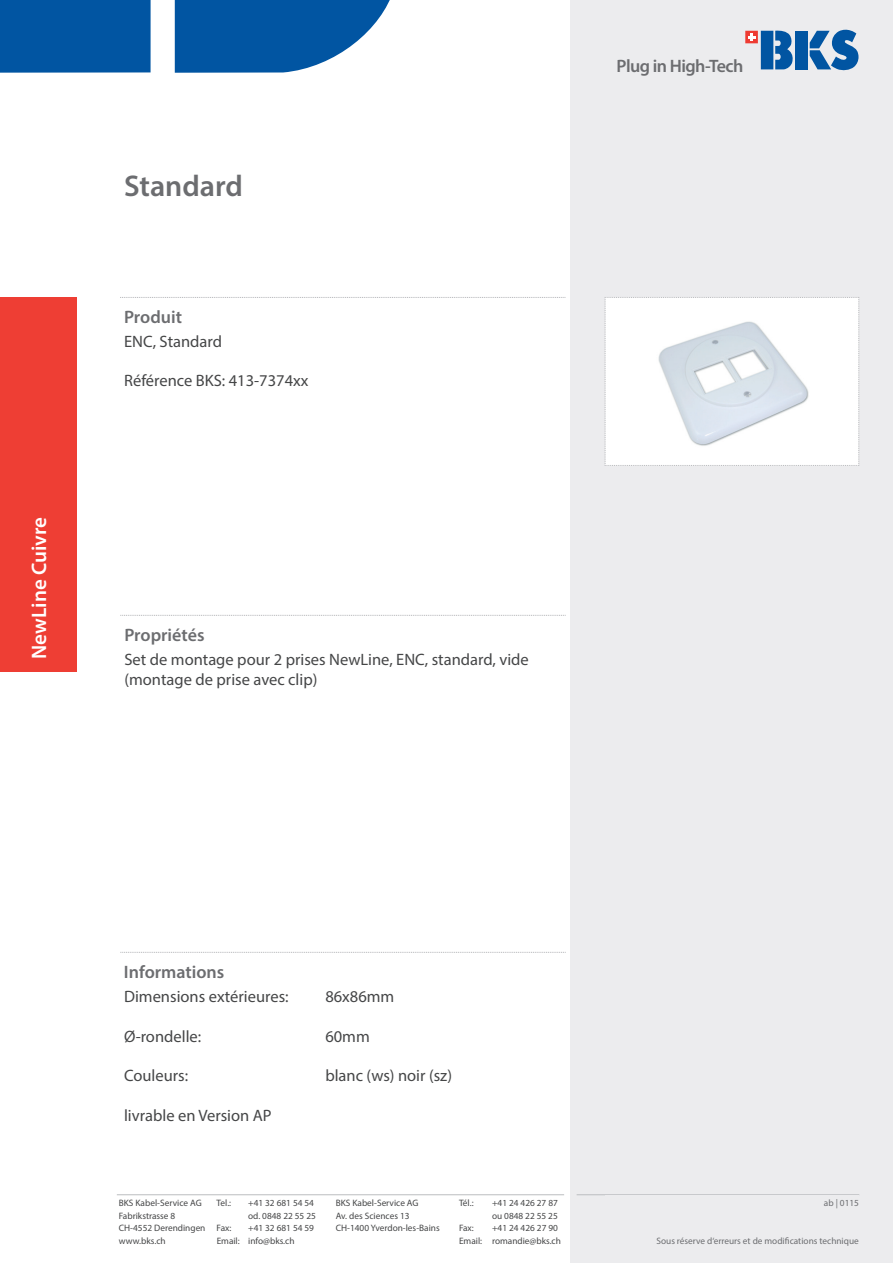
<style>
.page{position:relative;width:893px;height:1263px;background:#fff}
.page>*{position:absolute;margin:0;border:0;box-sizing:border-box;transform-origin:0 0}
.t1{font:600 30px "Myriad Pro";color:#6c6d70}
.t2{font:600 21px "Myriad Pro";color:#fff}
.t3{font:600 18px "Myriad Pro";color:#6c6d70}
.t4{font:600 18px "Myriad Pro";letter-spacing:-.03em;color:#6c6d70}
.t5{font:16.5px/19.8px "Myriad Pro";color:#454647}
.t6{font:9.3px "Myriad Pro";color:#454647}
.t7{font:9.3px "Myriad Pro";color:#6c6d70}
</style>
<div class="page">
<div style="left:570px;top:0;width:323px;height:1263px;background:#ececee"></div>
<div style="left:0;top:0;width:151px;height:73px;background:#0155a2"></div>
<svg style="left:175px;top:0;width:215px;height:73px"></svg>
<div style="left:795px;top:31px;width:13px;height:38px;background:#0155a2"></div>
<svg style="left:761px;top:30px;width:32px;height:39px"></svg>
<svg style="left:810px;top:29px;width:48px;height:42px"></svg>
<div style="left:745px;top:31px;width:13px;height:12px;background:#ee3b32"></div>
<svg style="left:748px;top:33px;width:7px;height:8px"></svg>
<hr style="left:117px;top:1194px;width:447px;height:1px;background:#bcbdc0">
<hr style="left:577px;top:1194px;width:282px;height:1px;background:#bcbdc0">
<svg style="left:120px;top:952px;width:446px;height:1px"></svg>
<svg style="left:120px;top:615px;width:446px;height:1px"></svg>
<svg style="left:120px;top:297px;width:445px;height:1px"></svg>
<div style="left:0;top:297px;width:77px;height:374px;background:#ee3e34"></div>
<svg style="left:605px;top:297px;width:254px;height:169px;background:#f3f5f8"></svg>
<h2 class="t2" style="left:26px;top:659px;width:143px;rotate:-90deg">NewLine Cuivre</h2>
<h1 class="t1" style="left:124px;top:167px;width:120px">Standard</h1>
<h3 class="t3" style="left:124px;top:305px;width:59px">Produit</h3>
<h3 class="t5" style="left:124px;top:331px;width:99px">ENC, Standard</h3>
<h3 class="t5" style="left:124px;top:371px;width:186px">Référence BKS: 413-7374xx</h3>
<h3 class="t3" style="left:124px;top:623px;width:82px">Propriétés</h3>
<h3 class="t5" style="left:124px;top:649px;width:406px">Set de montage pour 2 prises NewLine, ENC, standard, vide (montage de prise avec clip)</h3>
<h3 class="t4" style="left:617px;top:54px;width:128px">Plug in High-Tech</h3>
<h3 class="t3" style="left:124px;top:960px;width:102px">Informations</h3>
<h3 class="t5" style="left:124px;top:986px;width:166px">Dimensions extérieures:</h3>
<h3 class="t5" style="left:325px;top:986px;width:71px">86x86mm</h3>
<h3 class="t5" style="left:124px;top:1026px;width:79px">Ø-rondelle:</h3>
<h3 class="t5" style="left:325px;top:1026px;width:46px">60mm</h3>
<h3 class="t5" style="left:124px;top:1065px;width:66px">Couleurs:</h3>
<h3 class="t5" style="left:325px;top:1065px;width:128px">blanc (ws) noir (sz)</h3>
<h3 class="t5" style="left:124px;top:1105px;width:149px">livrable en Version AP</h3>
<p class="t7" style="left:824px;top:1197px;width:37px">ab | 0115</p>
<p class="t6" style="left:119px;top:1197px;width:84px">BKS Kabel-Service AG</p>
<p class="t6" style="left:217px;top:1197px;width:16px">Tel.:</p>
<p class="t6" style="left:248px;top:1197px;width:67px">+41 32 681 54 54</p>
<p class="t6" style="left:336px;top:1197px;width:84px">BKS Kabel-Service AG</p>
<p class="t6" style="left:459px;top:1197px;width:16px">Tél.:</p>
<p class="t6" style="left:492px;top:1197px;width:67px">+41 24 426 27 87</p>
<p class="t6" style="left:119px;top:1209px;width:58px">Fabrikstrasse 8</p>
<p class="t6" style="left:248px;top:1209px;width:69px">od. 0848 22 55 25</p>
<p class="t6" style="left:336px;top:1209px;width:75px">Av. des Sciences 13</p>
<p class="t6" style="left:492px;top:1209px;width:67px">ou 0848 22 55 25</p>
<p class="t6" style="left:119px;top:1222px;width:114px">CH-4552 Derendingen Fax:</p>
<p class="t6" style="left:248px;top:1222px;width:67px">+41 32 681 54 59</p>
<p class="t6" style="left:336px;top:1222px;width:105px">CH-1400 Yverdon-les-Bains</p>
<p class="t6" style="left:459px;top:1222px;width:16px">Fax:</p>
<p class="t6" style="left:492px;top:1222px;width:67px">+41 24 426 27 90</p>
<p class="t6" style="left:119px;top:1235px;width:48px">www.bks.ch</p>
<p class="t6" style="left:217px;top:1235px;width:79px">Email: info@bks.ch</p>
<p class="t6" style="left:459px;top:1235px;width:103px">Email: romandie@bks.ch</p>
<p class="t7" style="left:656px;top:1235px;width:204px">Sous réserve d‘erreurs et de modifications technique</p>
</div>
